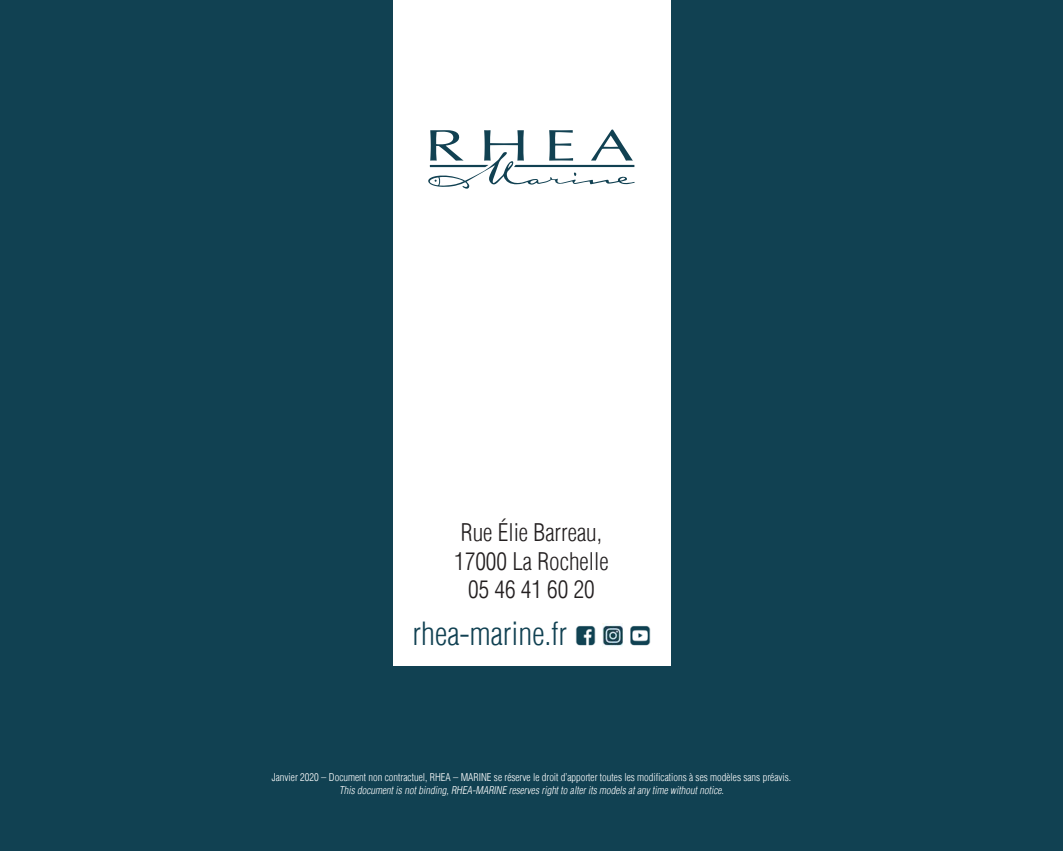
<style>
.page{position:relative;width:1063px;height:851px;background:#fff}
.page>*{position:absolute;margin:0;border:0;box-sizing:border-box;transform-origin:0 0}
.t1{font:300 condensed 31.2px "Helvetica";color:#114152}
.t2{font:300 condensed 23.7px/28.5px "Helvetica";color:#231f20;text-align:center}
.t3{font:300 condensed 10.5px "Helvetica";color:#fff}
.t4{font:italic 300 condensed 10.5px "Helvetica";color:#fff}
</style>
<div class="page">
<div style="left:0;top:0;width:1063px;height:850px;background:#114152"></div>
<div style="left:393px;top:0;width:277px;height:665px;background:#fff"></div>
<svg style="left:428px;top:129px;width:207px;height:60px"></svg>
<img style="left:575px;top:626px;width:21px;height:20px">
<img style="left:603px;top:623px;width:20px;height:23px">
<img style="left:630px;top:626px;width:20px;height:20px">
<h2 class="t2" style="left:454px;top:521px;width:156px">Rue Élie Barreau,<br>17000 La Rochelle<br>05 46 41 60 20</h2>
<h1 class="t1" style="left:413px;top:621px;width:156px">rhea-marine.fr</h1>
<p class="t3" style="left:272px;top:773px;width:521px">Janvier 2020 – Document non contractuel, RHEA – MARINE se réserve le droit d’apporter toutes les modifications à ses modèles sans préavis.</p>
<p class="t4" style="left:339px;top:786px;width:388px">This documentis notbinding,RHEA-MARINE reserves rightto alterits models atany time withoutnotice.</p>
</div>
